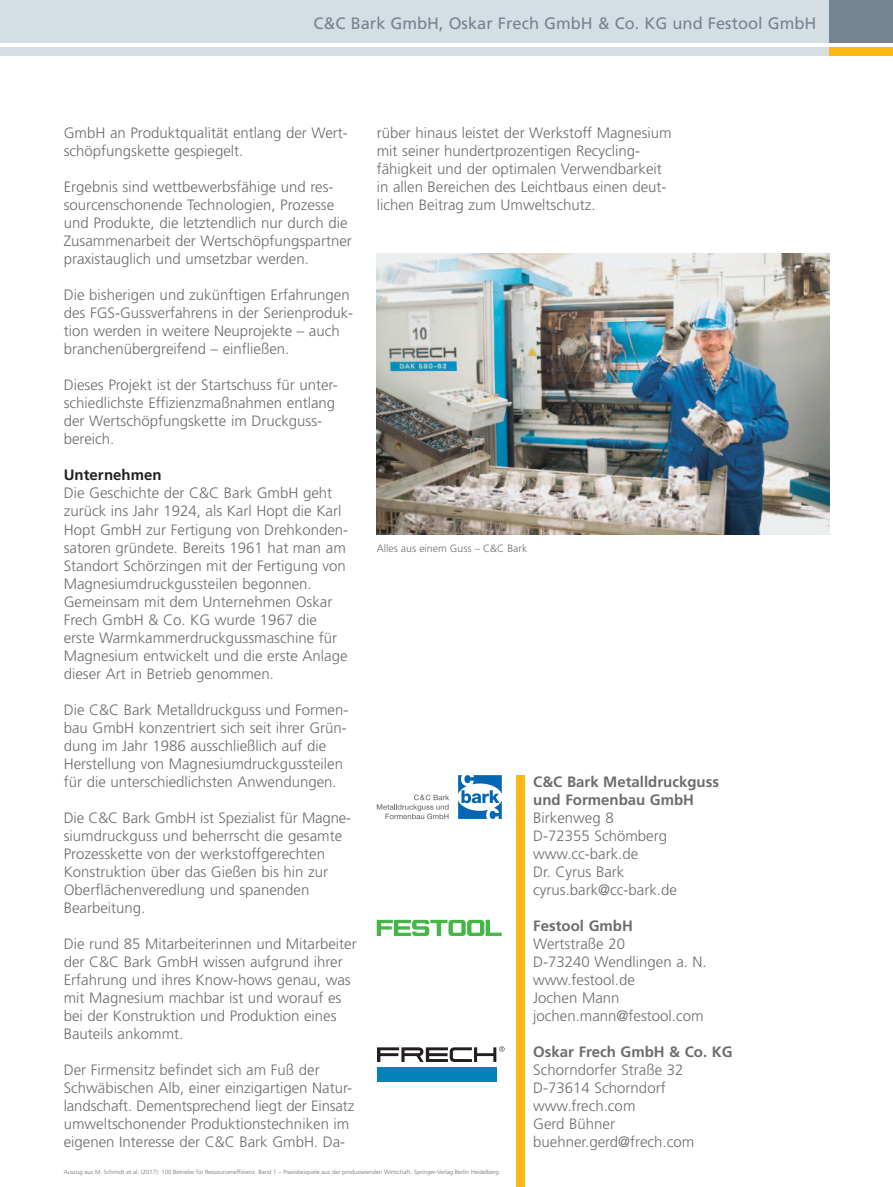
<style>
.page{position:relative;width:893px;height:1187px;background:#fff}
.page>*{position:absolute;margin:0;border:0;box-sizing:border-box;transform-origin:0 0}
.t1{font:16.5px "Frutiger LT Std";color:#748491}
.t2{font:300 15px/18px "Frutiger LT Std";color:#6c6d70}
.t3{font:700 15px/18px "Frutiger LT Std";color:#6c6d70}
.t4{font:700 15px "Frutiger LT Std";color:#231f20}
.t5{font:300 10.5px "Frutiger LT Std";color:#6c6d70}
.t6{font:300 6px "Frutiger LT Std";color:#6c6d70}
</style>
<div class="page">
<div style="left:0;top:0;width:829px;height:43px;background:#d5dee3"></div>
<div style="left:0;top:47px;width:829px;height:8px;background:#d5dee3"></div>
<div style="left:829px;top:0;width:64px;height:43px;background:#748491"></div>
<div style="left:829px;top:47px;width:64px;height:8px;background:#fcb814"></div>
<div style="left:377px;top:1067px;width:119px;height:14px;background:#0083b6"></div>
<svg style="left:377px;top:1046px;width:127px;height:15px"></svg>
<div style="left:516px;top:775px;width:9px;height:411px;background:#fcb814"></div>
<svg style="left:377px;top:794px;width:72px;height:25px"></svg>
<svg style="left:458px;top:775px;width:44px;height:43px"></svg>
<img style="left:377px;top:254px;width:452px;height:280px">
<svg style="left:377px;top:919px;width:125px;height:16px"></svg>
<p class="t1" style="left:314px;top:14px;width:504px">C&amp;C Bark GmbH, Oskar Frech GmbH &amp; Co. KG und Festool GmbH</p>
<p class="t2" style="left:64px;top:124px;width:286px">GmbH an Produktqualität entlang der Wert&shy;schöpfungskette gespiegelt.</p>
<p class="t2" style="left:64px;top:178px;width:290px">Ergebnis sind wettbewerbsfähige und res&shy;sourcenschonende Technologien, Prozesse und Produkte, die letztendlich nur durch die Zusammenarbeit der Wertschöpfungspartner praxistauglich und umsetzbar werden.</p>
<p class="t2" style="left:64px;top:286px;width:291px">Die bisherigen und zukünftigen Erfahrungen des FGS-Gussverfahrens in der Serienproduk&shy;tion werden in weitere Neuprojekte – auch branchenübergreifend – einfließen.</p>
<p class="t2" style="left:64px;top:376px;width:275px">Dieses Projekt ist der Startschuss für unter&shy;schiedlichste Effizienzmaßnahmen entlang der Wertschöpfungskette im Druckguss&shy;bereich.</p>
<p class="t4" style="left:64px;top:466px;width:99px">Unternehmen</p>
<p class="t2" style="left:64px;top:484px;width:286px">Die Geschichte der C&amp;C Bark GmbH geht zurück ins Jahr 1924, als Karl Hopt die Karl Hopt GmbH zur Fertigung von Drehkonden&shy;satoren gründete. Bereits 1961 hat man am Standort Schörzingen mit der Fertigung von Magnesiumdruckgussteilen begonnen.<br>Gemeinsam mit dem Unternehmen Oskar Frech GmbH &amp; Co. KG wurde 1967 die erste Warmkammerdruckgussmaschine für Magnesium entwickelt und die erste Anlage dieser Art in Betrieb genommen.</p>
<p class="t2" style="left:64px;top:700px;width:286px">Die C&amp;C Bark Metalldruckguss und Formen&shy;bau GmbH konzentriert sich seit ihrer Grün&shy;dung im Jahr 1986 ausschließlich auf die Herstellung von Magnesiumdruckgussteilen für die unterschiedlichsten Anwendungen.</p>
<p class="t2" style="left:64px;top:808px;width:289px">Die C&amp;C Bark GmbH ist Spezialist für Magne&shy;siumdruckguss und beherrscht die gesamte Prozesskette von der werkstoffgerechten Konstruktion über das Gießen bis hin zur Oberflächenveredlung und spanenden Bearbeitung.</p>
<p class="t2" style="left:64px;top:934px;width:294px">Die rund 85 Mitarbeiterinnen und Mitarbeiter der C&amp;C Bark GmbH wissen aufgrund ihrer Erfahrung und ihres Know-hows genau, was mit Magnesium machbar ist und worauf es bei der Konstruktion und Produktion eines Bauteils ankommt.</p>
<p class="t2" style="left:64px;top:1060px;width:292px">Der Firmensitz befindet sich am Fuß der Schwäbischen Alb, einer einzigartigen Natur&shy;landschaft. Dementsprechend liegt der Einsatz umweltschonender Produktionstechniken im eigenen Interesse der C&amp;C Bark GmbH. Da-</p>
<p class="t2" style="left:377px;top:124px;width:296px">rüber hinaus leistet der Werkstoff Magnesium mit seiner hundertprozentigen Recycling&shy;fähigkeit und der optimalen Verwendbarkeit in allen Bereichen des Leichtbaus einen deut&shy;lichen Beitrag zum Umweltschutz.</p>
<p class="t5" style="left:377px;top:542px;width:152px">Alles aus einem Guss – C&amp;C Bark</p>
<p class="t3" style="left:533px;top:772px;width:187px">C&amp;C Bark Metalldruckguss und Formenbau GmbH</p>
<p class="t2" style="left:533px;top:808px;width:145px">Birkenweg 8<br>D-72355 Schömberg www.cc-bark.de<br>Dr. Cyrus Bark cyrus.bark@cc-bark.de</p>
<p class="t3" style="left:533px;top:916px;width:101px">Festool GmbH</p>
<p class="t2" style="left:533px;top:934px;width:175px">Wertstraße 20<br>D-73240 Wendlingen a. N. www.festool.de<br>Jochen Mann jochen.mann@festool.com</p>
<p class="t3" style="left:533px;top:1042px;width:201px">Oskar Frech GmbH &amp; Co. KG</p>
<p class="t2" style="left:533px;top:1060px;width:162px">Schorndorfer Straße 32<br>D-73614 Schorndorf www.frech.com<br>Gerd Bühner buehner.gerd@frech.com</p>
<p class="t6" style="left:64px;top:1168px;width:438px">Auszug aus M. Schmidt et al. (2017): 100 Betriebe für Ressourceneffizienz. Band 1 – Praxisbeispiele aus der produzierenden Wirtschaft. Springer-Verlag Berlin Heidelberg.</p>
</div>
